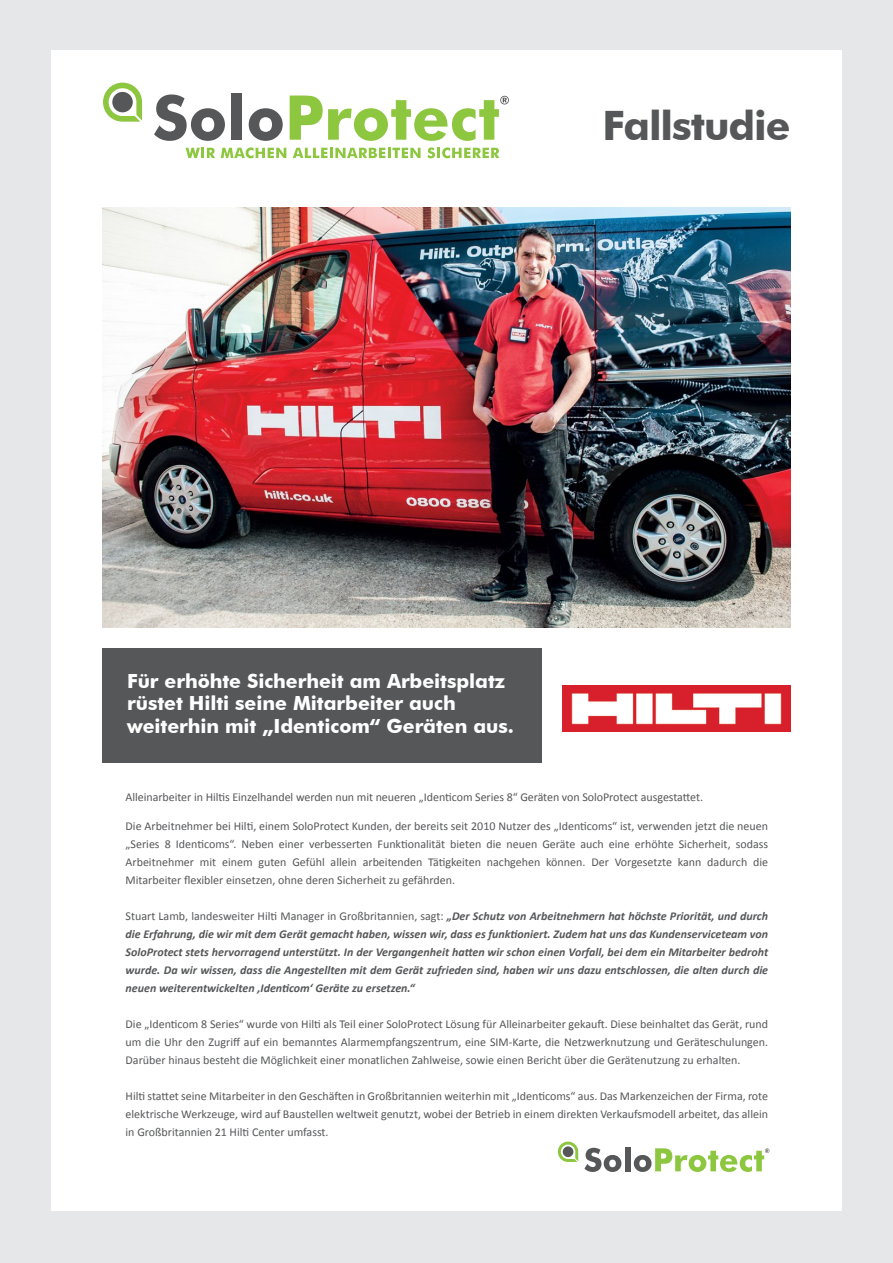
<style>
.page{position:relative;width:893px;height:1263px;background:#e6e7e8}
.page>*{position:absolute;margin:0;border:0;box-sizing:border-box;transform-origin:0 0}
.t1{font:700 40.5px "Futura BT";letter-spacing:-.025em;color:#565759}
.t2{font:700 19.5px/22.5px "Futura BT";letter-spacing:-.005em;color:#fff}
.t3{font:12px/18px "Calibri";letter-spacing:-.005em;color:#565759;text-align:justify}
.t4{font:italic 700 12px/18px "Calibri";color:#565759;text-align:justify}
.s1{font-weight:400;font-style:normal}
</style>
<div class="page">
<div style="left:51px;top:51px;width:791px;height:1160px;background:#fff"></div>
<div style="left:103px;top:649px;width:439px;height:114px;background:#565759"></div>
<img style="left:563px;top:685px;width:228px;height:46px">
<img style="left:103px;top:208px;width:687px;height:419px">
<svg style="left:584px;top:1148px;width:37px;height:24px"></svg>
<div style="left:625px;top:1147px;width:5px;height:24px;background:#565759"></div>
<svg style="left:558px;top:1141px;width:20px;height:21px"></svg>
<svg style="left:634px;top:1148px;width:135px;height:24px"></svg>
<svg style="left:154px;top:94px;width:71px;height:47px"></svg>
<div style="left:231px;top:93px;width:11px;height:47px;background:#565759"></div>
<svg style="left:249px;top:108px;width:34px;height:33px"></svg>
<svg style="left:103px;top:83px;width:39px;height:39px"></svg>
<svg style="left:290px;top:96px;width:219px;height:45px"></svg>
<svg style="left:186px;top:148px;width:29px;height:10px"></svg>
<svg style="left:221px;top:147px;width:65px;height:11px"></svg>
<svg style="left:293px;top:148px;width:127px;height:10px"></svg>
<svg style="left:427px;top:147px;width:72px;height:11px"></svg>
<h1 class="t1" style="left:602px;top:101px;width:190px">Fallstudie</h1>
<h2 class="t2" style="left:127px;top:670px;width:388px">Für erhöhte Sicherheit am Arbeitsplatz rüstet Hilti seine Mitarbeiter auch weiterhin mit „Identicom“ Geräten aus.</h2>
<p class="t3" style="left:126px;top:788px;width:579px">Alleinarbeiter in Hiltis Einzelhandel werden nun mit neueren „Identicom Series 8“ Geräten von SoloProtect ausgestattet.</p>
<p class="t3" style="left:126px;top:817px;width:644px">Die Arbeitnehmer bei Hilti, einem SoloProtect Kunden, der bereits seit 2010 Nutzer des „Identicoms“ ist, verwenden jetzt die neuen „Series 8 Identicoms“. Neben einer verbesserten Funktionalität bieten die neuen Geräte auch eine erhöhte Sicherheit, sodass Arbeitnehmer mit einem guten Gefühl allein arbeitenden Tätigkeiten nachgehen können. Der Vorgesetzte kann dadurch die Mitarbeiter flexibler einsetzen, ohne deren Sicherheit zu gefährden.</p>
<p class="t4" style="left:126px;top:907px;width:644px"><span class="s1">Stuart Lamb, landesweiter Hilti Manager in Großbritannien, sagt:</span> „Der Schutz von Arbeitnehmern hat höchste Priorität, und durch die Erfahrung, die wir mit dem Gerät gemacht haben, wissen wir, dass es funktioniert. Zudem hat uns das Kundenserviceteam von SoloProtect stets hervorragend unterstützt. In der Vergangenheit hatten wir schon einen Vorfall, bei dem ein Mitarbeiter bedroht wurde. Da wir wissen, dass die Angestellten mit dem Gerät zufrieden sind, haben wir uns dazu entschlossen, die alten durch die neuen weiterentwickelten ‚Identicom‘ Geräte zu ersetzen.“</p>
<p class="t3" style="left:126px;top:1015px;width:644px">Die „Identicom 8 Series“ wurde von Hilti als Teil einer SoloProtect Lösung für Alleinarbeiter gekauft. Diese beinhaltet das Gerät, rund um die Uhr den Zugriff auf ein bemanntes Alarmempfangszentrum, eine SIM-Karte, die Netzwerknutzung und Geräteschulungen.<br>Darüber hinaus besteht die Möglichkeit einer monatlichen Zahlweise, sowie einen Bericht über die Gerätenutzung zu erhalten.</p>
<p class="t3" style="left:126px;top:1087px;width:644px">Hilti stattet seine Mitarbeiter in den Geschäften in Großbritannien weiterhin mit „Identicoms“ aus. Das Markenzeichen der Firma, rote elektrische Werkzeuge, wird auf Baustellen weltweit genutzt, wobei der Betrieb in einem direkten Verkaufsmodell arbeitet, das allein in Großbritannien 21 Hilti Center umfasst.</p>
</div>
